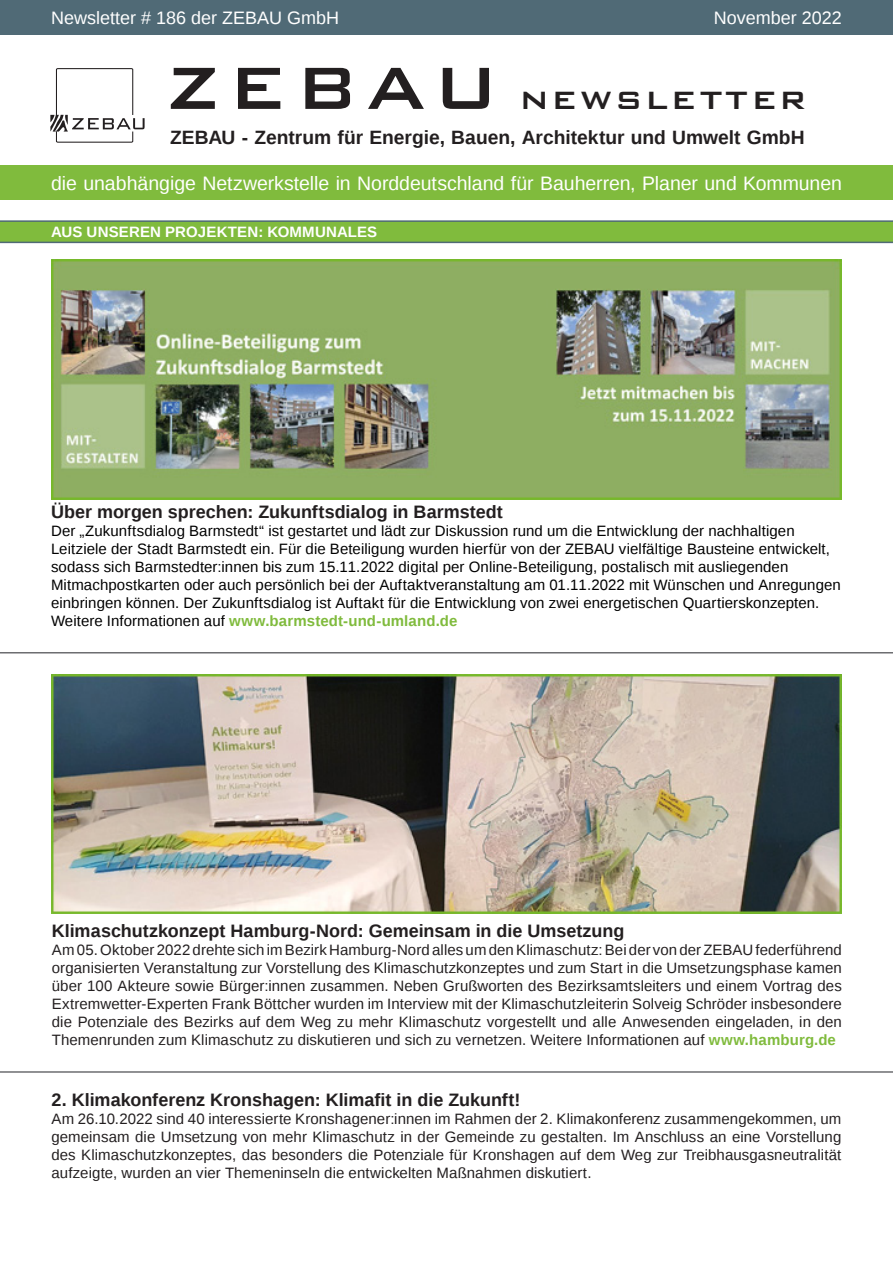
<style>
.page{position:relative;width:893px;height:1263px;background:#fff}
.page>*{position:absolute;margin:0;border:0;box-sizing:border-box;transform-origin:0 0}
.t1{font:500 40.95px "Bank Gothic BT";letter-spacing:.075em;color:#231f20}
.t2{font:19.5px "Liberation Sans";letter-spacing:-.005em;color:#fff}
.t3{font:700 19.2px "Liberation Sans";color:#231f20}
.Überschrift{font:700 18px "Liberation Sans";color:#231f20}
.t4{font:18px "Liberation Sans";color:#fff}
.Überschrift-2{font:15px/18px "Liberation Sans";letter-spacing:.005em;color:#231f20;text-align:justify}
.Überschrift-3{font:15px/18px "Liberation Sans";letter-spacing:.005em;color:#000}
.Überschrift-4{font:700 15px "Liberation Sans";letter-spacing:.01em;color:#80bb3d}
.t5{font:700 15px "Liberation Sans";letter-spacing:.01em;color:#fff}
.s1{font-size:79.5px}
.s2{font-weight:400;color:#000}
.s3{font-weight:700;color:#80bb3d}
</style>
<div class="page">
<div style="left:0;top:0;width:893px;height:34px;background:#506a76"></div>
<div style="left:0;top:166px;width:893px;height:34px;background:#80bb3d"></div>
<svg style="left:50px;top:68px;width:95px;height:75px"></svg>
<img style="left:51px;top:259px;width:791px;height:240px">
<div style="left:0;top:221px;width:893px;height:21px;background:#80bb3d"></div>
<hr style="left:0;top:242px;width:893px;height:1px;background:#506a76">
<hr style="left:0;top:220px;width:893px;height:2px;background:#506a76">
<hr style="left:0;top:652px;width:893px;height:1px;background:#6c6d70">
<img style="left:51px;top:674px;width:791px;height:240px">
<hr style="left:0;top:1071px;width:893px;height:2px;background:#6c6d70">
<p class="t4" style="left:51px;top:7px;width:290px">Newsletter # 186 der ZEBAU GmbH</p>
<p class="t4" style="left:714px;top:7px;width:130px">November 2022</p>
<h1 class="t1" style="left:166px;top:76px;width:642px"><span class="s1">ZEBAU</span> newsletter</h1>
<p class="t3" style="left:170px;top:124px;width:636px">ZEBAU - Zentrum für Energie, Bauen, Architektur und Umwelt GmbH</p>
<h2 class="t2" style="left:51px;top:172px;width:792px">die unabhängige Netzwerkstelle in Norddeutschland für Bauherren, Planer und Kommunen</h2>
<p class="t5" style="left:51px;top:222px;width:328px">AUS UNSEREN PROJEKTEN: KOMMUNALES</p>
<p class="Überschrift" style="left:51px;top:499px;width:453px">Über morgen sprechen: Zukunftsdialog in Barmstedt</p>
<p class="Überschrift-3" style="left:51px;top:522px;width:791px">Der „Zukunftsdialog Barmstedt“ ist gestartet und lädt zur Diskussion rund um die Entwicklung der nachhaltigen Leitziele der Stadt Barmstedt ein. Für die Beteiligung wurden hierfür von der ZEBAU vielfältige Bausteine entwickelt, sodass sich Barmstedter:innen bis zum 15.11.2022 digital per Online-Beteiligung, postalisch mit ausliegenden Mitmachpostkarten oder auch persönlich bei der Auftaktveranstaltung am 01.11.2022 mit Wünschen und Anregungen einbringen können. Der Zukunftsdialog ist Auftakt für die Entwicklung von zwei energetischen Quartierskonzepten.</p>
<p class="Überschrift-4" style="left:51px;top:610px;width:408px"><span class="s2">Weitere Informationen auf</span> www.barmstedt-und-umland.de</p>
<p class="Überschrift" style="left:52px;top:918px;width:574px">Klimaschutzkonzept Hamburg-Nord: Gemeinsam in die Umsetzung</p>
<p class="Überschrift-2" style="left:52px;top:941px;width:791px">Am 05. Oktober 2022 drehte sich im Bezirk Hamburg-Nord alles um den Klimaschutz: Bei der von der ZEBAU federführend organisierten Veranstaltung zur Vorstellung des Klimaschutzkonzeptes und zum Start in die Umsetzungsphase kamen über 100 Akteure sowie Bürger:innen zusammen. Neben Grußworten des Bezirksamtsleiters und einem Vortrag des Extremwetter-Experten Frank Böttcher wurden im Interview mit der Klimaschutzleiterin Solveig Schröder insbesondere die Potenziale des Bezirks auf dem Weg zu mehr Klimaschutz vorgestellt und alle Anwesenden eingeladen, in den Themenrunden zum Klimaschutz zu diskutieren und sich zu vernetzen. Weitere Informationen auf <span class="s3">www.hamburg.de</span></p>
<p class="Überschrift" style="left:51px;top:1088px;width:470px">2. Klimakonferenz Kronshagen: Klimafit in die Zukunft!</p>
<p class="Überschrift-2" style="left:51px;top:1111px;width:791px">Am 26.10.2022 sind 40 interessierte Kronshagener:innen im Rahmen der 2. Klimakonferenz zusammengekommen, um gemeinsam die Umsetzung von mehr Klimaschutz in der Gemeinde zu gestalten. Im Anschluss an eine Vorstellung des Klimaschutzkonzeptes, das besonders die Potenziale für Kronshagen auf dem Weg zur Treibhausgasneutralität aufzeigte, wurden an vier Themeninseln die entwickelten Maßnahmen diskutiert.</p>
</div>
